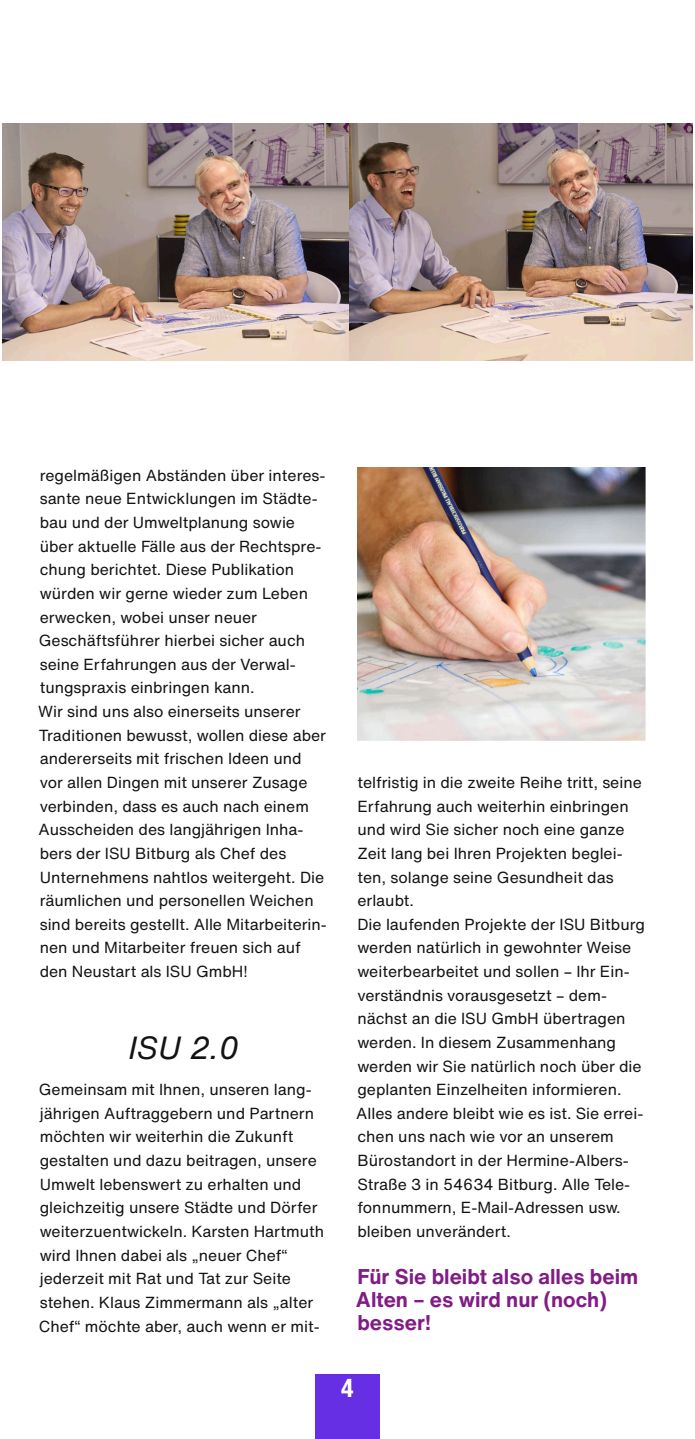
<style>
.page{position:relative;width:695px;height:1439px;background:#fff}
.page>*{position:absolute;margin:0;border:0;box-sizing:border-box;transform-origin:0 0}
.t1{font:italic 31.5px "Helvetica Now Text";color:#131311}
.t2{font:700 condensed 25.72px "Helvetica Neue";color:#fff}
.t3{font:700 21px/23.1px "Helvetica Now Text";color:#811b86}
.t4{font:15.75px/23.6px "Helvetica Now Text";color:#131311}
</style>
<div class="page">
<div style="left:315px;top:1374px;width:65px;height:65px;background:#672fe4"></div>
<img style="left:2px;top:124px;width:690px;height:236px">
<img style="left:357px;top:468px;width:288px;height:273px">
<p class="t4" style="left:38px;top:463px;width:290px">regelmäßigen Abständen über interes&shy;sante neue Entwicklungen im Städte&shy;bau und der Umweltplanung sowie über aktuelle Fälle aus der Rechtspre&shy;chung berichtet. Diese Publikation würden wir gerne wieder zum Leben erwecken, wobei unser neuer Geschäftsführer hierbei sicher auch seine Erfahrungen aus der Verwal&shy;tungspraxis einbringen kann.<br>Wir sind uns also einerseits unserer Traditionen bewusst, wollen diese aber andererseits mit frischen Ideen und vor allen Dingen mit unserer Zusage verbinden, dass es auch nach einem Ausscheiden des langjährigen Inha&shy;bers der ISU Bitburg als Chef des Unternehmens nahtlos weitergeht. Die räumlichen und personellen Weichen sind bereits gestellt. Alle Mitarbeiterin&shy;nen und Mitarbeiter freuen sich auf den Neustart als ISU GmbH!</p>
<h1 class="t1" style="left:128px;top:1031px;width:112px">ISU 2.0</h1>
<p class="t4" style="left:39px;top:1077px;width:287px">Gemeinsam mit Ihnen, unseren lang&shy;jährigen Auftraggebern und Partnern möchten wir weiterhin die Zukunft gestalten und dazu beitragen, unsere Umwelt lebenswert zu erhalten und gleichzeitig unsere Städte und Dörfer weiterzuentwickeln. Karsten Hartmuth wird Ihnen dabei als „neuer Chef“ jederzeit mit Rat und Tat zur Seite stehen. Klaus Zimmermann als „alter Chef“ möchte aber, auch wenn er mit-</p>
<p class="t4" style="left:356px;top:770px;width:290px">telfristig in die zweite Reihe tritt, seine Erfahrung auch weiterhin einbringen und wird Sie sicher noch eine ganze Zeit lang bei Ihren Projekten beglei&shy;ten, solange seine Gesundheit das erlaubt.<br>Die laufenden Projekte der ISU Bitburg werden natürlich in gewohnter Weise weiterbearbeitet und sollen – Ihr Ein&shy;verständnis vorausgesetzt – dem&shy;nächst an die ISU GmbH übertragen werden. In diesem Zusammenhang werden wir Sie natürlich noch über die geplanten Einzelheiten informieren.<br>Alles andere bleibt wie es ist. Sie errei&shy;chen uns nach wie vor an unserem Bürostandort in der Hermine-Albers-Straße 3 in 54634 Bitburg. Alle Tele&shy;fonnummern, E-Mail-Adressen usw. bleiben unverändert.</p>
<h3 class="t3" style="left:356px;top:1264px;width:284px">Für Sie bleibt also alles beim<br>Alten – es wird nur (noch) besser!</h3>
<p class="t2" style="left:341px;top:1372px;width:14px">4</p>
</div>
